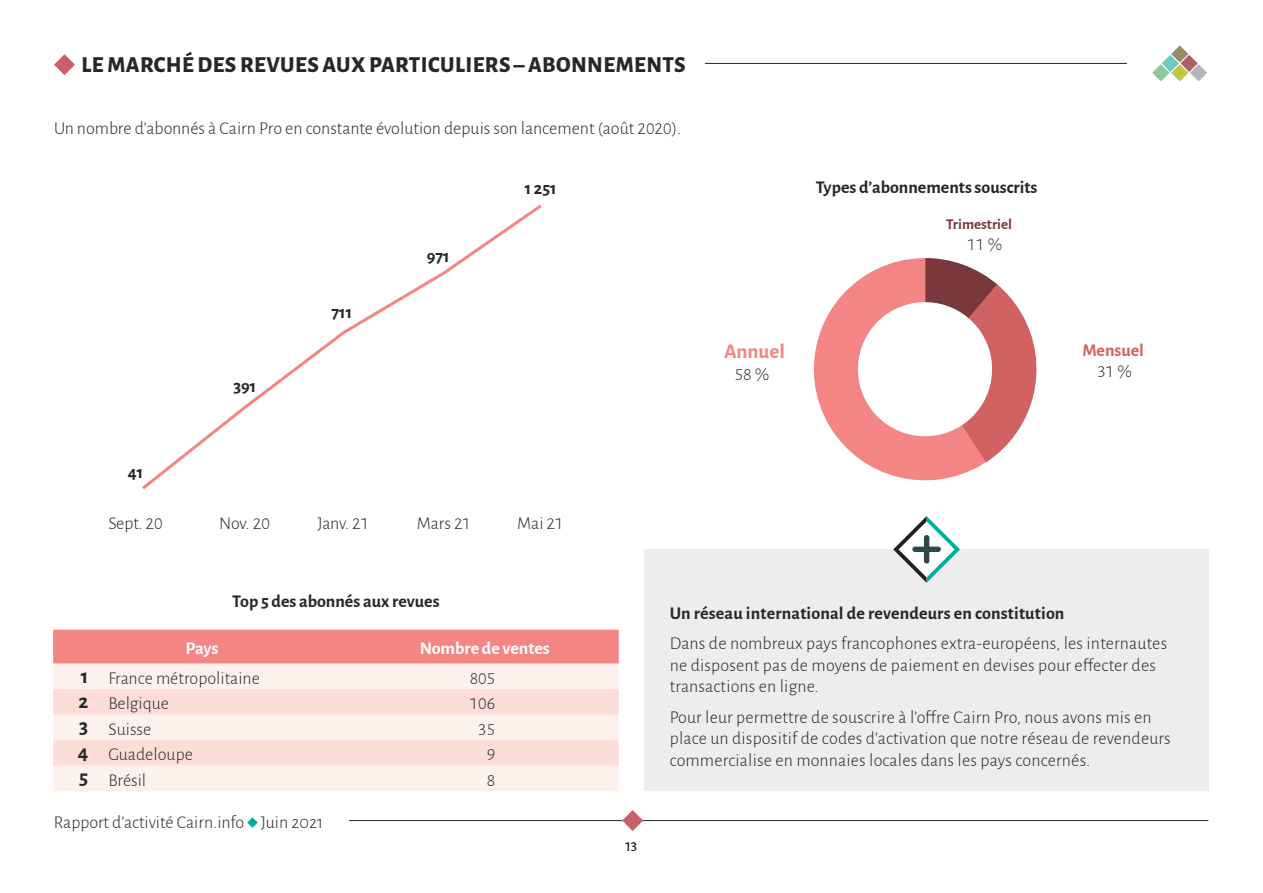
<style>
.page{position:relative;width:1263px;height:893px;background:#fff}
.page>*{position:absolute;margin:0;border:0;box-sizing:border-box;transform-origin:0 0}
.t1{font:800 22.5px "Alegreya Sans";letter-spacing:.02em;color:#252824}
.Graph_-_Nombres__ble{font:700 21px "Alegreya Sans";letter-spacing:-.005em;color:#f38684}
.Titre_-_article{font:700 21px "Alegreya Sans";color:#252824}
.Texte_-_article{font:300 18px/21.6px "Alegreya Sans";letter-spacing:.01em;color:#252824}
.Titre_-_article-2{font:700 18px "Alegreya Sans";color:#252824}
.Tableau_-_intérieur{font:300 18px "Alegreya Sans";color:#252824}
.Graph_-_légendes{font:300 18px "Alegreya Sans";color:#252824}
.Graph_-_Nombres__bla{font:700 18px "Alegreya Sans";color:#252824}
.Tableau_-_titre_cent{font:700 18px "Alegreya Sans";color:#fff}
.Graph_-_Nombres__ble-2{font:700 18px "Alegreya Sans";color:#d06361}
.Tableau_-_titre_alig{font:700 18px "Alegreya Sans";color:#fff}
.Graph_-_Nombres__ble-3{font:700 15px "Alegreya Sans";color:#79393c}
.t2{font:500 15px "Alegreya Sans";color:#252824}
</style>
<div class="page">
<hr style="left:349px;top:820px;width:859px;height:1px;background:#252824">
<svg style="left:247px;top:817px;width:11px;height:11px"></svg>
<svg style="left:622px;top:810px;width:21px;height:21px"></svg>
<svg style="left:1152px;top:46px;width:55px;height:35px"></svg>
<hr style="left:705px;top:63px;width:422px;height:1px;background:#252824">
<svg style="left:54px;top:54px;width:21px;height:21px"></svg>
<div style="left:53px;top:630px;width:566px;height:34px;background:#f38684"></div>
<div style="left:53px;top:664px;width:566px;height:127px;background:#fdf1ee"></div>
<svg style="left:53px;top:689px;width:566px;height:77px;background:#fce3df"></svg>
<svg style="left:142px;top:204px;width:400px;height:286px"></svg>
<div style="left:644px;top:549px;width:565px;height:242px;background:#ededee"></div>
<svg style="left:893px;top:516px;width:67px;height:67px"></svg>
<svg style="left:813px;top:288px;width:174px;height:193px;fill:#f38684"></svg>
<svg style="left:849px;top:258px;width:188px;height:204px"></svg>
<p class="t1" style="left:82px;top:48px;width:605px">LE MARCHÉ DES REVUES AUX PARTICULIERS ‒ ABONNEMENTS</p>
<p class="Texte_-_article" style="left:54px;top:116px;width:629px">Un nombre d’abonnés à Cairn Pro en constante évolution depuis son lancement (août 2020).</p>
<p class="Graph_-_Nombres__bla" style="left:128px;top:459px;width:17px">41</p>
<p class="Graph_-_légendes" style="left:108px;top:512px;width:56px">Sept. 20</p>
<p class="Graph_-_Nombres__bla" style="left:233px;top:373px;width:24px">391</p>
<p class="Graph_-_Nombres__bla" style="left:331px;top:299px;width:22px">711</p>
<p class="Graph_-_légendes" style="left:219px;top:512px;width:52px">Nov. 20</p>
<p class="Graph_-_légendes" style="left:317px;top:512px;width:53px">Janv. 21</p>
<p class="Graph_-_Nombres__bla" style="left:427px;top:243px;width:24px">971</p>
<p class="Graph_-_Nombres__bla" style="left:525px;top:175px;width:33px">1 251</p>
<p class="Graph_-_légendes" style="left:417px;top:512px;width:56px">Mars 21</p>
<p class="Graph_-_légendes" style="left:517px;top:512px;width:48px">Mai 21</p>
<p class="Titre_-_article-2" style="left:816px;top:174px;width:223px">Types d’abonnements souscrits</p>
<p class="Graph_-_Nombres__ble-3" style="left:946px;top:213px;width:67px">Trimestriel</p>
<p class="Graph_-_légendes" style="left:967px;top:233px;width:36px">11 %</p>
<p class="Graph_-_Nombres__ble" style="left:724px;top:336px;width:62px">Annuel</p>
<p class="Graph_-_légendes" style="left:735px;top:362px;width:36px">58 %</p>
<p class="Graph_-_Nombres__ble-2" style="left:1082px;top:337px;width:63px">Mensuel</p>
<p class="Graph_-_légendes" style="left:1097px;top:360px;width:36px">31 %</p>
<p class="Titre_-_article" style="left:81px;top:661px;width:9px">1</p>
<p class="Titre_-_article" style="left:78px;top:686px;width:11px">2</p>
<p class="Titre_-_article" style="left:79px;top:711px;width:11px">3</p>
<p class="Titre_-_article" style="left:78px;top:736px;width:12px">4</p>
<p class="Titre_-_article" style="left:79px;top:761px;width:11px">5</p>
<p class="Titre_-_article-2" style="left:232px;top:588px;width:209px">Top 5 des abonnés aux revues</p>
<p class="Tableau_-_titre_alig" style="left:185px;top:635px;width:35px">Pays</p>
<p class="Tableau_-_titre_cent" style="left:420px;top:635px;width:132px">Nombre de ventes</p>
<p class="Tableau_-_intérieur" style="left:108px;top:666px;width:153px">France métropolitaine</p>
<p class="Tableau_-_intérieur" style="left:470px;top:666px;width:27px">805</p>
<p class="Tableau_-_intérieur" style="left:108px;top:691px;width:62px">Belgique</p>
<p class="Tableau_-_intérieur" style="left:470px;top:691px;width:27px">106</p>
<p class="Tableau_-_intérieur" style="left:108px;top:717px;width:44px">Suisse</p>
<p class="Tableau_-_intérieur" style="left:478px;top:717px;width:19px">35</p>
<p class="Tableau_-_intérieur" style="left:108px;top:742px;width:86px">Guadeloupe</p>
<p class="Tableau_-_intérieur" style="left:487px;top:742px;width:10px">9</p>
<p class="Tableau_-_intérieur" style="left:108px;top:768px;width:39px">Brésil</p>
<p class="Tableau_-_intérieur" style="left:487px;top:768px;width:10px">8</p>
<p class="Texte_-_article" style="left:54px;top:810px;width:271px">Rapport d’activité Cairn.info Juin 2021</p>
<p class="t2" style="left:625px;top:835px;width:13px">13</p>
<p class="Titre_-_article-2" style="left:670px;top:600px;width:396px">Un réseau international de revendeurs en constitution</p>
<p class="Texte_-_article" style="left:670px;top:632px;width:499px">Dans de nombreux pays francophones extra-européens, les internautes ne disposent pas de moyens de paiement en devises pour effecter des transactions en ligne.</p>
<p class="Texte_-_article" style="left:670px;top:705px;width:502px">Pour leur permettre de souscrire à l’offre Cairn Pro, nous avons mis en place un dispositif de codes d’activation que notre réseau de revendeurs commercialise en monnaies locales dans les pays concernés.</p>
</div>
